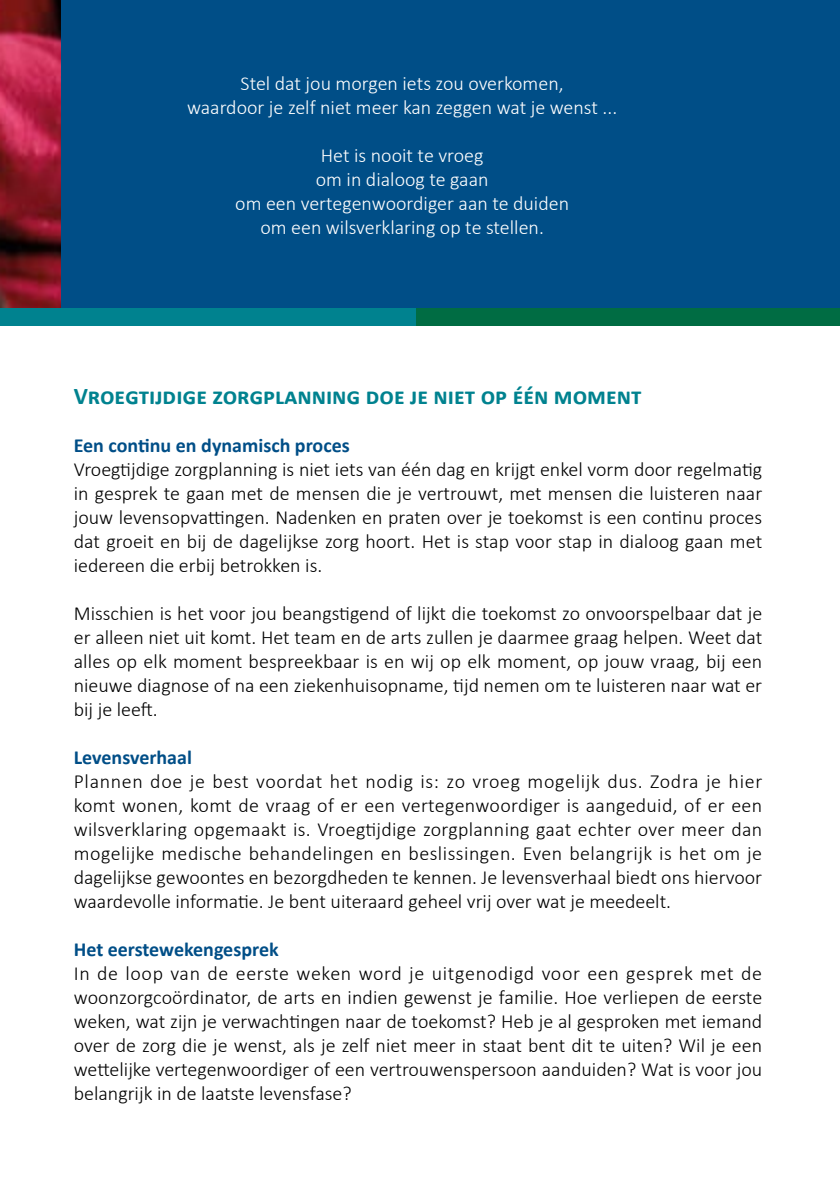
<style>
.page{position:relative;width:840px;height:1191px;background:#fff}
.page>*{position:absolute;margin:0;border:0;box-sizing:border-box;transform-origin:0 0}
.t1{font:700 24px "Calibri";color:#00828f}
.t2{font:300 20px/24px "Calibri";color:#000;text-align:justify}
.t3{font:300 20px/24px "Calibri";color:#fff;text-align:center}
.t4{font:700 20px "Calibri";color:#004e87}
</style>
<div class="page">
<img style="left:0;top:0;width:61px;height:309px">
<div style="left:61px;top:0;width:778px;height:326px;background:#004e87"></div>
<div style="left:415px;top:309px;width:424px;height:17px;background:#006c43"></div>
<div style="left:0;top:309px;width:415px;height:17px;background:#00828f"></div>
<p class="t3" style="left:187px;top:71px;width:431px">Stel dat jou morgen iets zou overkomen,<br>waardoor je zelf niet meer kan zeggen wat je wenst ...</p>
<p class="t3" style="left:235px;top:143px;width:335px">Het is nooit te vroeg<br>om in dialoog te gaan<br>om een vertegenwoordiger aan te duiden om een wilsverklaring op te stellen.</p>
<p class="t1" style="left:74px;top:379px;width:569px">Vroegtijdige zorgplanning doe je niet op één moment</p>
<p class="t4" style="left:74px;top:431px;width:277px">Een continu en dynamisch proces</p>
<p class="t2" style="left:74px;top:457px;width:689px">Vroegtijdige zorgplanning is niet iets van één dag en krijgt enkel vorm door regelmatig in gesprek te gaan met de mensen die je vertrouwt, met mensen die luisteren naar jouw levensopvattingen. Nadenken en praten over je toekomst is een continu proces dat groeit en bij de dagelijkse zorg hoort. Het is stap voor stap in dialoog gaan met iedereen die erbij betrokken is.</p>
<p class="t2" style="left:74px;top:601px;width:689px">Misschien is het voor jou beangstigend of lijkt die toekomst zo onvoorspelbaar dat je er alleen niet uit komt. Het team en de arts zullen je daarmee graag helpen. Weet dat alles op elk moment bespreekbaar is en wij op elk moment, op jouw vraag, bij een nieuwe diagnose of na een ziekenhuisopname, tijd nemen om te luisteren naar wat er bij je leeft.</p>
<p class="t4" style="left:74px;top:743px;width:120px">Levensverhaal</p>
<p class="t2" style="left:74px;top:769px;width:689px">Plannen doe je best voordat het nodig is: zo vroeg mogelijk dus. Zodra je hier komt wonen, komt de vraag of er een vertegenwoordiger is aangeduid, of er een wilsverklaring opgemaakt is. Vroegtijdige zorgplanning gaat echter over meer dan mogelijke medische behandelingen en beslissingen. Even belangrijk is het om je dagelijkse gewoontes en bezorgdheden te kennen. Je levensverhaal biedt ons hiervoor waardevolle informatie. Je bent uiteraard geheel vrij over wat je meedeelt.</p>
<p class="t4" style="left:74px;top:935px;width:206px">Het eerstewekengesprek</p>
<p class="t2" style="left:74px;top:961px;width:689px">In de loop van de eerste weken word je uitgenodigd voor een gesprek met de woonzorgcoördinator, de arts en indien gewenst je familie. Hoe verliepen de eerste weken, wat zijn je verwachtingen naar de toekomst? Heb je al gesproken met iemand over de zorg die je wenst, als je zelf niet meer in staat bent dit te uiten? Wil je een wettelijke vertegenwoordiger of een vertrouwenspersoon aanduiden? Wat is voor jou belangrijk in de laatste levensfase?</p>
</div>
